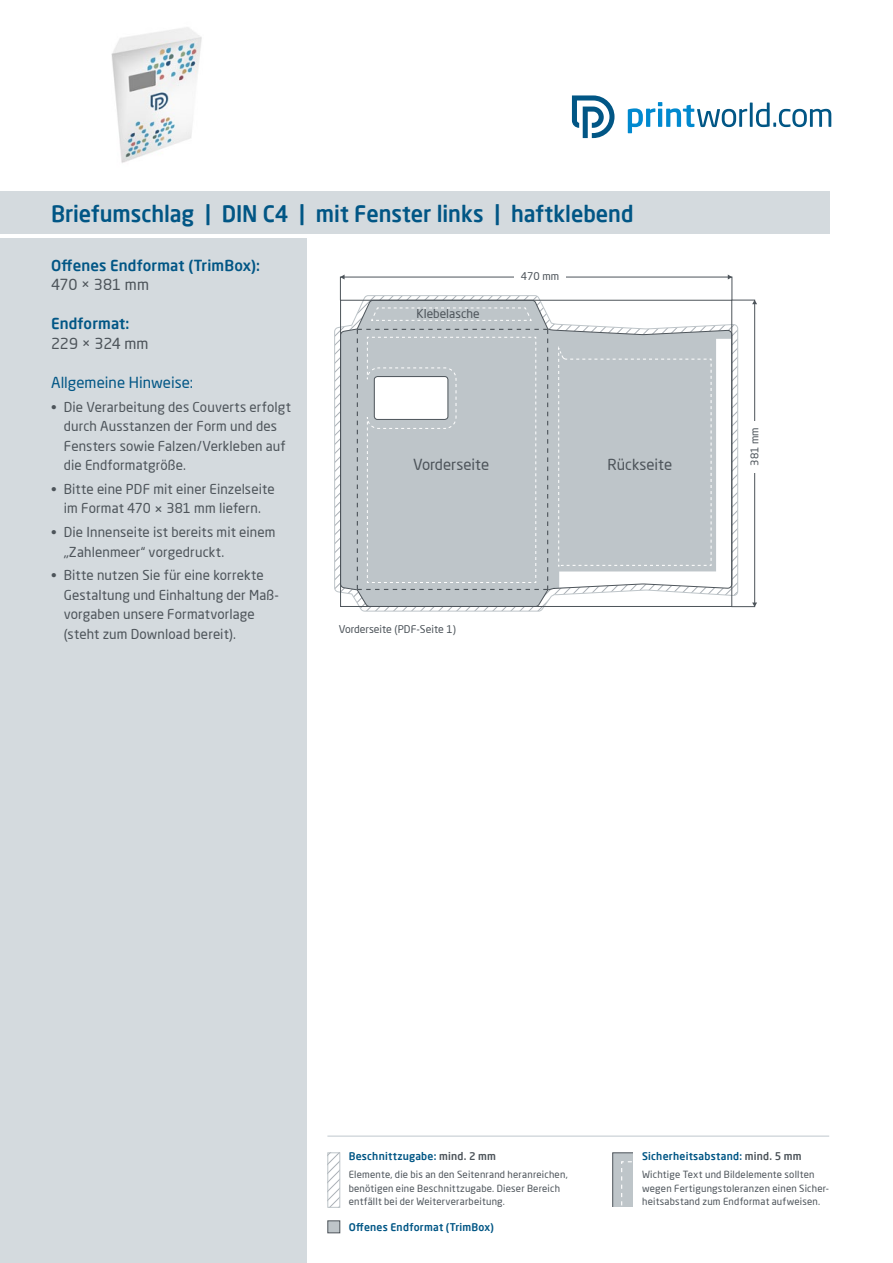
<style>
.page{position:relative;width:893px;height:1263px;background:#fff}
.page>*{position:absolute;margin:0;border:0;box-sizing:border-box;transform-origin:0 0}
.t1{font:500 22.5px "Neo Sans Pro";letter-spacing:-.005em;color:#015685;scale:.96 1}
.t2{font:15px "Neo Sans Pro";color:#4d545a}
.t3{font:500 15px "Neo Sans Pro";letter-spacing:.01em;color:#015685}
.t4{font:15px "Neo Sans Pro";color:#015685}
.t5{font:13.5px/19.5px "Neo Sans Pro";letter-spacing:.01em;color:#4d545a}
.t6{font:12px "Neo Sans Pro";color:#4d545a}
.t7{font:500 10.5px "Neo Sans Pro";letter-spacing:.025em;color:#015685}
.t8{font:10.5px "Neo Sans Pro";color:#4d545a}
.t9{font:9.75px/13.5px "Neo Sans Pro";letter-spacing:.02em;color:#4d545a}
.s1{font-size:15px}
.s2{color:#4d545a}
</style>
<div class="page">
<div style="left:0;top:238px;width:306px;height:1025px;background:#d4dade"></div>
<svg style="left:628px;top:102px;width:203px;height:31px"></svg>
<svg style="left:572px;top:96px;width:42px;height:42px"></svg>
<div style="left:0;top:191px;width:829px;height:43px;background:#d4dade"></div>
<hr style="left:327px;top:1135px;width:502px;height:2px;background:#d4dade">
<svg style="left:329px;top:1154px;width:9px;height:52px"></svg>
<div style="left:327px;top:1152px;width:13px;height:56px;border:1px solid #bec5c9"></div>
<div style="left:327px;top:1220px;width:13px;height:13px;background:#bec5c9;border:1px solid #4d545a"></div>
<div style="left:612px;top:1152px;width:34px;height:60px;background:#bec5c9;border:1px solid #4d545a"></div>
<svg style="left:621px;top:1161px;width:13px;height:47px"></svg>
<div style="left:634px;top:1148px;width:17px;height:68px;background:#fff"></div>
<div style="left:608px;top:1208px;width:26px;height:8px;background:#fff"></div>
<div style="left:731px;top:300px;width:24px;height:307px;border:1px solid #4d545a"></div>
<svg style="left:340px;top:275px;width:5px;height:4px"></svg>
<svg style="left:728px;top:275px;width:4px;height:4px"></svg>
<svg style="left:752px;top:300px;width:5px;height:4px"></svg>
<svg style="left:752px;top:602px;width:5px;height:5px"></svg>
<div style="left:750px;top:421px;width:9px;height:51px;background:#fff"></div>
<svg style="left:335px;top:296px;width:403px;height:315px"></svg>
<img style="left:111px;top:27px;width:91px;height:136px">
<h1 class="t1" style="left:51px;top:200px;width:608px">Briefumschlag | DIN C4 | mit Fenster links | haftklebend</h1>
<p class="t3" style="left:51px;top:256px;width:211px">Offenes Endformat (TrimBox):</p>
<p class="t2" style="left:51px;top:276px;width:99px">470 × 381 mm</p>
<p class="t3" style="left:51px;top:314px;width:80px">Endformat:</p>
<p class="t2" style="left:51px;top:334px;width:99px">229 × 324 mm</p>
<p class="t4" style="left:51px;top:373px;width:144px">Allgemeine Hinweise:</p>
<p class="t5" style="left:64px;top:397px;width:229px;text-indent:-13px">• Die Verarbeitung des Couverts erfolgt durch Ausstanzen der Form und des Fensters sowie Falzen/Verkleben auf die Endformatgröße.</p>
<p class="t5" style="left:51px;top:479px;width:225px;text-align:center">• Bitte eine PDF mit einer Einzelseite im Format 470 <span class="s1">×</span> 381 mm liefern.</p>
<p class="t5" style="left:64px;top:522px;width:213px;text-indent:-13px">• Die Innenseite ist bereits mit einem „Zahlenmeer“ vorgedruckt.</p>
<p class="t5" style="left:64px;top:565px;width:217px;text-indent:-13px">• Bitte nutzen Sie für eine korrekte Gestaltung und Einhaltung der Maß&shy;vorgaben unsere Formatvorlage (steht zum Download bereit).</p>
<p class="t6" style="left:417px;top:306px;width:65px">Klebelasche</p>
<p class="t8" style="left:521px;top:270px;width:40px">470 mm</p>
<p class="t2" style="left:413px;top:455px;width:77px">Vorderseite</p>
<p class="t8" style="left:339px;top:623px;width:119px">Vorderseite (PDF-Seite 1)</p>
<p class="t2" style="left:607px;top:455px;width:66px">Rückseite</p>
<p class="t8" style="left:748px;top:466px;width:40px;rotate:-90deg">381 mm</p>
<p class="t7" style="left:349px;top:1150px;width:149px">Beschnittzugabe: <span class="s2">mind. 2 mm</span></p>
<p class="t9" style="left:349px;top:1168px;width:221px">Elemente, die bis an den Seitenrand heranreichen, benötigen eine Beschnittzugabe. Dieser Bereich entfällt bei der Weiterverarbeitung.</p>
<p class="t7" style="left:349px;top:1220px;width:147px">Offenes Endformat (TrimBox)</p>
<p class="t7" style="left:642px;top:1150px;width:161px">Sicherheitsabstand: <span class="s2">mind. 5 mm</span></p>
<p class="t9" style="left:642px;top:1168px;width:189px">Wichtige Text und Bildelemente sollten wegen Fertigungstoleranzen einen Sicher&shy;heitsabstand zum Endformat aufweisen.</p>
</div>
